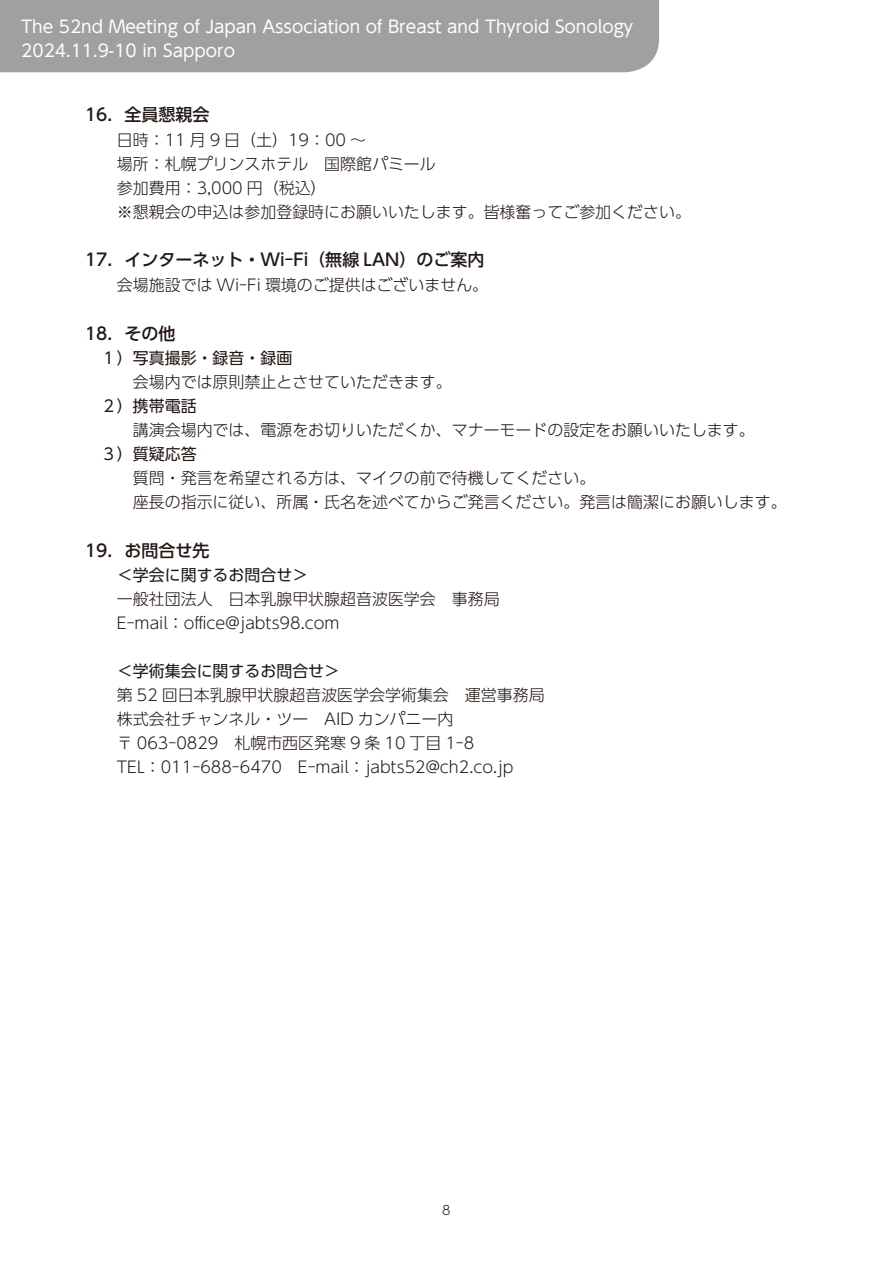
<style>
.page{position:relative;width:893px;height:1263px;background:#fff}
.page>*{position:absolute;margin:0;border:0;box-sizing:border-box;transform-origin:0 0}
.t1{font:16.95px/24.5px "UD Shin Go Pro";color:#fff}
.t2{font:500 16.95px "UD Shin Go Pro";color:#221815}
.t3{font:300 15.9px/23.9px "UD Shin Go Pro";color:#221815}
.t4{font:15.9px "UD Shin Go Pro";color:#221815}
.t5{font:300 12.75px "UD Shin Go Pro";color:#221815}
</style>
<div class="page">
<div style="left:0;top:0;width:659px;height:72px;background:#9fa0a0"></div>
<p class="t1" style="left:21px;top:14px;width:613px">The 52nd Meeting of Japan Association of Breast and Thyroid Sonology<br>2024.11.9-10 in Sapporo</p>
<p class="t2" style="left:85px;top:101px;width:126px">16．全員懇親会</p>
<p class="t3" style="left:117px;top:127px;width:576px">日時：11 月 9 日（土）19：00 ～<br>場所：札幌プリンスホテル　国際館パミール<br>参加費用：3,000 円（税込）<br>※懇親会の申込は参加登録時にお願いいたします。皆様奮ってご参加ください。</p>
<p class="t2" style="left:85px;top:246px;width:401px">17．インターネット・Wi-Fi（無線 LAN）のご案内</p>
<p class="t3" style="left:117px;top:272px;width:373px">会場施設では Wi-Fi 環境のご提供はございません。</p>
<p class="t2" style="left:85px;top:320px;width:92px">18．その他</p>
<p class="t4" style="left:101px;top:345px;width:193px">１）写真撮影・録音・録画</p>
<p class="t3" style="left:133px;top:370px;width:320px">会場内では原則禁止とさせていただきます。</p>
<p class="t4" style="left:101px;top:393px;width:97px">２）携帯電話</p>
<p class="t3" style="left:133px;top:418px;width:623px">講演会場内では、電源をお切りいただくか、マナーモードの設定をお願いいたします。</p>
<p class="t4" style="left:101px;top:441px;width:97px">３）質疑応答</p>
<p class="t3" style="left:133px;top:465px;width:655px">質問・発言を希望される方は、マイクの前で待機してください。<br>座長の指示に従い、所属・氏名を述べてからご発言ください。発言は簡潔にお願いします。</p>
<p class="t2" style="left:85px;top:536px;width:126px">19．お問合せ先</p>
<p class="t4" style="left:117px;top:562px;width:193px">＜学会に関するお問合せ＞</p>
<p class="t3" style="left:117px;top:587px;width:384px">一般社団法人　日本乳腺甲状腺超音波医学会　事務局<br>E-mail：office@jabts98.com</p>
<p class="t4" style="left:117px;top:658px;width:225px">＜学術集会に関するお問合せ＞</p>
<p class="t3" style="left:117px;top:682px;width:429px">第 52 回日本乳腺甲状腺超音波医学会学術集会　運営事務局株式会社チャンネル・ツー　AID カンパニー内<br>〒 063-0829　札幌市西区発寒 9 条 10 丁目 1-8<br>TEL：011-688-6470　E-mail：jabts52@ch2.co.jp</p>
<p class="t5" style="left:442px;top:1199px;width:10px">8</p>
</div>
